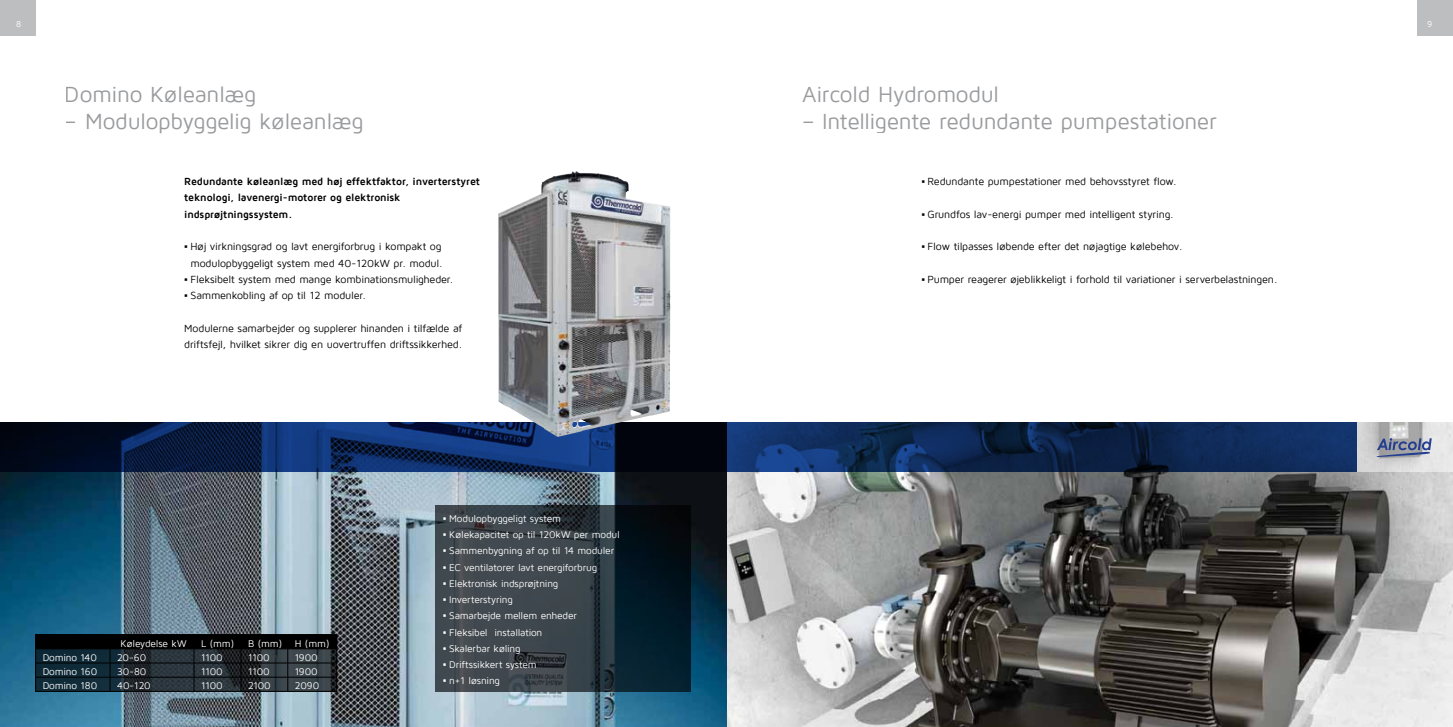
<style>
.page{position:relative;width:1453px;height:727px;background:#fff}
.page>*{position:absolute;margin:0;border:0;box-sizing:border-box;transform-origin:0 0}
.t1{font:22.5px "Maven Pro";letter-spacing:-.015em;color:#808285}
.t2{font:10.62px/16.2px "Maven Pro";letter-spacing:-.015em;color:#000;text-align:center}
.t3{font:700 10.62px/16.2px "Maven Pro";letter-spacing:-.015em;color:#000}
.t4{font:10px "Maven Pro";letter-spacing:-.015em;color:#fff}
.t5{font:8.75px "Maven Pro";color:#fff}
.s1{font-family:"Calibri"}
.s2{font-family:"Calibri";font-size:10.62px}
</style>
<div class="page">
<div style="left:1417px;top:0;width:36px;height:35px;background:#bcbec0"></div>
<img style="left:0;top:471px;width:1453px;height:255px">
<svg style="left:436px;top:505px;width:255px;height:186px;background:#2a363d"></svg>
<hr style="left:35px;top:691px;width:75px;height:1px;background:#000">
<hr style="left:110px;top:691px;width:84px;height:1px;background:#000">
<hr style="left:194px;top:691px;width:47px;height:1px;background:#000">
<hr style="left:241px;top:691px;width:47px;height:1px;background:#000">
<hr style="left:288px;top:691px;width:49px;height:1px;background:#000">
<svg style="left:35px;top:634px;width:303px;height:57px;background:#192228"></svg>
<hr style="left:35px;top:648px;width:75px;height:1px;background:#000">
<hr style="left:110px;top:648px;width:84px;height:1px;background:#000">
<hr style="left:194px;top:648px;width:47px;height:1px;background:#000">
<hr style="left:241px;top:648px;width:47px;height:1px;background:#000">
<hr style="left:288px;top:648px;width:49px;height:1px;background:#000">
<div style="left:0;top:0;width:35px;height:35px;background:#bcbec0"></div>
<svg style="left:1356px;top:422px;width:97px;height:49px;background:#d2d2d3"></svg>
<svg style="left:0;top:422px;width:1356px;height:49px;background:#0c244f"></svg>
<svg style="left:1376px;top:438px;width:56px;height:19px"></svg>
<img style="left:498px;top:171px;width:172px;height:266px">
<p class="t5" style="left:16px;top:20px;width:7px">8</p>
<h1 class="t1" style="left:65px;top:83px;width:193px">Domino Køleanlæg</h1>
<h1 class="t1" style="left:65px;top:110px;width:300px">– Modulopbyggelig køleanlæg</h1>
<p class="t3" style="left:184px;top:173px;width:297px">Redundante køleanlæg med høj effektfaktor, inverterstyret teknologi, lavenergi-motorer og elektronisk indsprøjtningssystem.</p>
<p class="t2" style="left:184px;top:238px;width:260px"><span class="s1">▪</span> Høj virkningsgrad og lavt energiforbrug i kompakt og modulopbyggeligt system med 40-120kW pr. modul.</p>
<p class="t2" style="left:184px;top:271px;width:271px"><span class="s1">▪</span> Fleksibelt system med mange kombinationsmuligheder.</p>
<p class="t2" style="left:184px;top:287px;width:183px"><span class="s1">▪</span> Sammenkobling af op til 12 moduler.</p>
<p class="t2" style="left:184px;top:320px;width:279px;text-align:left">Modulerne samarbejder og supplerer hinanden i tilfælde af driftsfejl, hvilket sikrer dig en uovertruffen driftssikkerhed.</p>
<p class="t4" style="left:120px;top:637px;width:68px">Køleydelse kW</p>
<p class="t4" style="left:201px;top:637px;width:35px">L (mm)</p>
<p class="t4" style="left:248px;top:637px;width:36px">B (mm)</p>
<p class="t4" style="left:295px;top:637px;width:36px">H (mm)</p>
<p class="t4" style="left:43px;top:652px;width:56px">Domino 140</p>
<p class="t4" style="left:117px;top:652px;width:31px">20-60</p>
<p class="t4" style="left:201px;top:652px;width:23px">1100</p>
<p class="t4" style="left:248px;top:652px;width:23px">1100</p>
<p class="t4" style="left:295px;top:652px;width:25px">1900</p>
<p class="t4" style="left:43px;top:666px;width:56px">Domino 160</p>
<p class="t4" style="left:117px;top:666px;width:31px">30-80</p>
<p class="t4" style="left:201px;top:666px;width:23px">1100</p>
<p class="t4" style="left:248px;top:666px;width:23px">1100</p>
<p class="t4" style="left:295px;top:666px;width:25px">1900</p>
<p class="t4" style="left:43px;top:680px;width:56px">Domino 180</p>
<p class="t4" style="left:117px;top:680px;width:35px">40-120</p>
<p class="t4" style="left:201px;top:680px;width:23px">1100</p>
<p class="t4" style="left:248px;top:680px;width:24px">2100</p>
<p class="t4" style="left:295px;top:680px;width:26px">2090</p>
<p class="t4" style="left:443px;top:513px;width:119px"><span class="s2">▪</span> Modulopbyggeligt system</p>
<p class="t4" style="left:443px;top:529px;width:178px"><span class="s2">▪</span> Kølekapacitet op til 120kW per modul</p>
<p class="t4" style="left:443px;top:545px;width:173px"><span class="s2">▪</span> Sammenbygning af op til 14 moduler</p>
<p class="t4" style="left:443px;top:562px;width:156px"><span class="s2">▪</span> EC ventilatorer lavt energiforbrug</p>
<p class="t4" style="left:443px;top:578px;width:117px"><span class="s2">▪</span> Elektronisk indsprøjtning</p>
<p class="t4" style="left:443px;top:594px;width:71px"><span class="s2">▪</span> Inverterstyring</p>
<p class="t4" style="left:443px;top:610px;width:135px"><span class="s2">▪</span> Samarbejde mellem enheder</p>
<p class="t4" style="left:443px;top:627px;width:101px"><span class="s2">▪</span> Fleksibel installation</p>
<p class="t4" style="left:443px;top:643px;width:79px"><span class="s2">▪</span> Skalerbar køling</p>
<p class="t4" style="left:443px;top:659px;width:95px"><span class="s2">▪</span> Driftssikkert system</p>
<p class="t4" style="left:443px;top:675px;width:59px"><span class="s2">▪</span> n+1 løsning</p>
<h1 class="t1" style="left:802px;top:82px;width:199px">Aircold Hydromodul</h1>
<h1 class="t1" style="left:802px;top:109px;width:416px">– Intelligente redundante pumpestationer</h1>
<p class="t2" style="left:921px;top:173px;width:257px"><span class="s1">▪</span> Redundante pumpestationer med behovsstyret flow.</p>
<p class="t2" style="left:921px;top:206px;width:254px"><span class="s1">▪</span> Grundfos lav-energi pumper med intelligent styring.</p>
<p class="t2" style="left:921px;top:238px;width:263px"><span class="s1">▪</span> Flow tilpasses løbende efter det nøjagtige kølebehov.</p>
<p class="t2" style="left:921px;top:271px;width:358px"><span class="s1">▪</span> Pumper reagerer øjeblikkeligt i forhold til variationer i serverbelastningen.</p>
<p class="t5" style="left:1427px;top:20px;width:7px">9</p>
</div>
